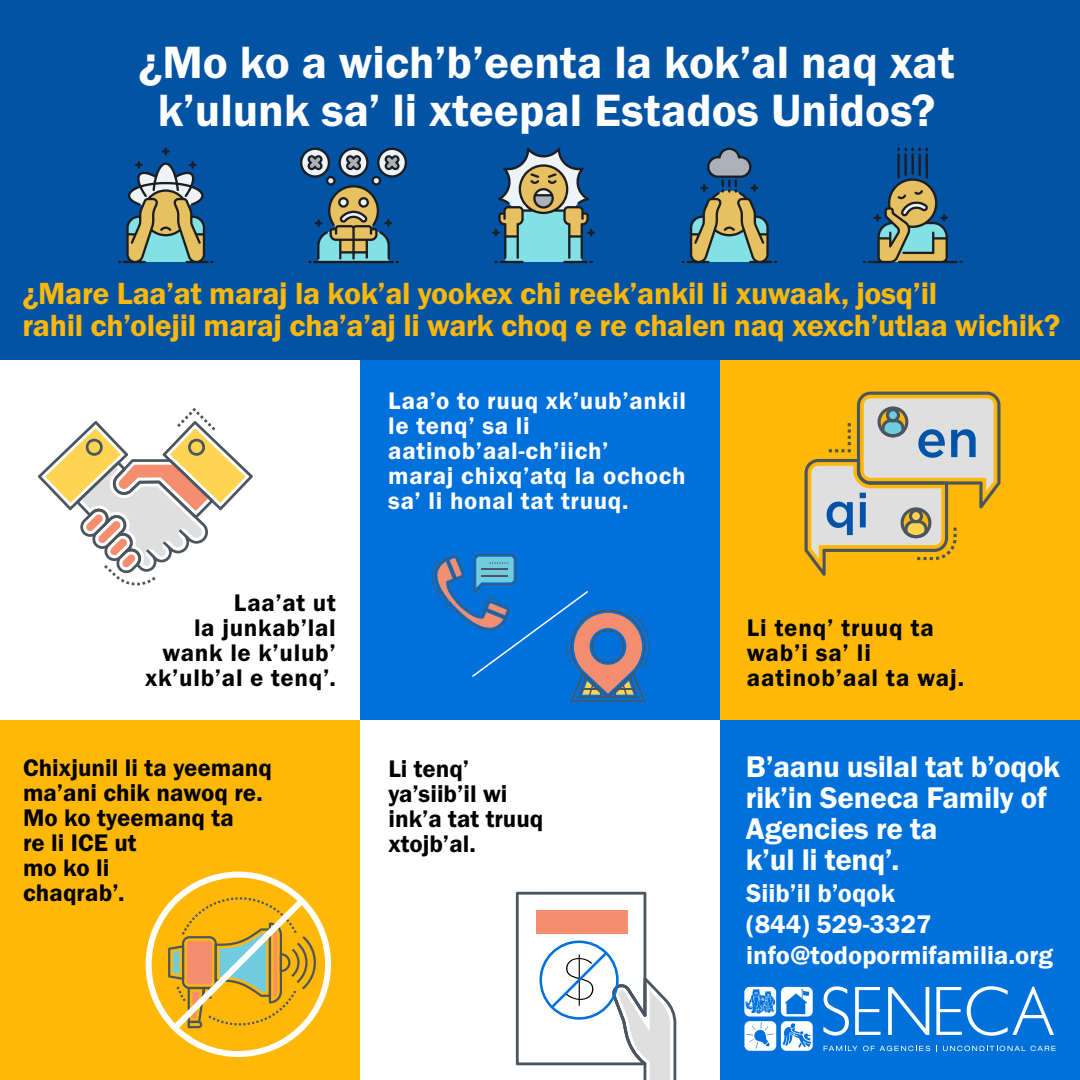
<style>
.page{position:relative;width:1080px;height:1080px;background:#fff}
.page>*{position:absolute;margin:0;border:0;box-sizing:border-box;transform-origin:0 0}
.t1{font:46.9px/48.4px "Franklin Gothic URW Dem";color:#fff;text-align:center}
.t2{font:31.7px/32.7px "Franklin Gothic URW Dem";letter-spacing:-.01em;color:#ffb807}
.t3{font:31px/31px "Franklin Gothic URW Dem";letter-spacing:-.01em;color:#fff}
.t4{font:26.5px/31px "Franklin Gothic URW Dem";color:#fff}
.t5{font:24.9px/25px "Franklin Gothic URW Dem";letter-spacing:.005em;color:#000}
.t6{font:24.9px/25px "Franklin Gothic URW Dem";letter-spacing:.03em;color:#fff}
.t7{font:24.9px/25px "Franklin Gothic URW Dem";letter-spacing:.03em;color:#000;text-align:right}
.t8{font:24.9px/25px "Franklin Gothic URW Dem";letter-spacing:.035em;color:#000}
</style>
<div class="page">
<div style="left:0;top:0;width:1080px;height:360px;background:#0253a3"></div>
<div style="left:720px;top:360px;width:360px;height:360px;background:#ffb807"></div>
<div style="left:360px;top:360px;width:360px;height:360px;background:#0071da"></div>
<div style="left:720px;top:720px;width:360px;height:360px;background:#0071da"></div>
<div style="left:0;top:720px;width:360px;height:360px;background:#ffb807"></div>
<svg style="left:823px;top:986px;width:26px;height:50px"></svg>
<svg style="left:855px;top:987px;width:26px;height:48px"></svg>
<svg style="left:888px;top:987px;width:41px;height:48px"></svg>
<svg style="left:936px;top:986px;width:118px;height:50px"></svg>
<svg style="left:824px;top:1046px;width:106px;height:5px"></svg>
<svg style="left:943px;top:1046px;width:113px;height:5px"></svg>
<svg style="left:744px;top:987px;width:69px;height:64px"></svg>
<svg style="left:805px;top:392px;width:196px;height:184px"></svg>
<svg style="left:863px;top:148px;width:100px;height:115px"></svg>
<svg style="left:682px;top:148px;width:95px;height:115px"></svg>
<svg style="left:492px;top:148px;width:103px;height:115px"></svg>
<svg style="left:300px;top:148px;width:107px;height:115px"></svg>
<svg style="left:118px;top:148px;width:95px;height:115px"></svg>
<svg style="left:38px;top:408px;width:215px;height:177px"></svg>
<svg style="left:431px;top:554px;width:219px;height:148px"></svg>
<svg style="left:146px;top:872px;width:185px;height:185px"></svg>
<svg style="left:516px;top:892px;width:160px;height:188px"></svg>
<h1 class="t1" style="left:139px;top:37px;width:817px">¿Mo ko a wich’b’eenta la kok’al naq xat k’ulunk sa’ li xteepal Estados Unidos?</h1>
<p class="t2" style="left:22px;top:276px;width:1040px">¿Mare Laa’at maraj la kok’al yookex chi reek’ankil li xuwaak, josq’il<br>rahil ch’olejil maraj cha’a’aj li wark choq e re chalen naq xexch’utlaa wichik?</p>
<p class="t7" style="left:145px;top:590px;width:192px">Laa’at ut<br>la junkab’lal wank le k’ulub’ xk’ulb’al e tenq’.</p>
<p class="t5" style="left:23px;top:755px;width:251px">Chixjunil li ta yeemanq ma’ani chik nawoq re.<br>Mo ko tyeemanq ta<br>re li ICE ut</p>
<p class="t5" style="left:23px;top:855px;width:103px">mo ko li chaqrab’.</p>
<p class="t6" style="left:388px;top:387px;width:299px">Laa’o to ruuq xk’uub’ankil le tenq’ sa li aatinob’aal-ch’iich’<br>maraj chixq’atq la ochoch sa’ li honal tat truuq.</p>
<p class="t8" style="left:747px;top:615px;width:219px">Li tenq’ truuq ta wab’i sa’ li aatinob’aal ta waj.</p>
<p class="t5" style="left:388px;top:756px;width:156px">Li tenq’ ya’siib’il wi ink’a tat truuq xtojb’al.</p>
<p class="t3" style="left:746px;top:751px;width:316px">B’aanu usilal tat b’oqok rik’in Seneca Family of<br>Agencies re ta<br>k’ul li tenq’.</p>
<p class="t4" style="left:746px;top:877px;width:309px">Siib’il b’oqok<br>(844) 529-3327 info@todopormifamilia.org</p>
</div>
